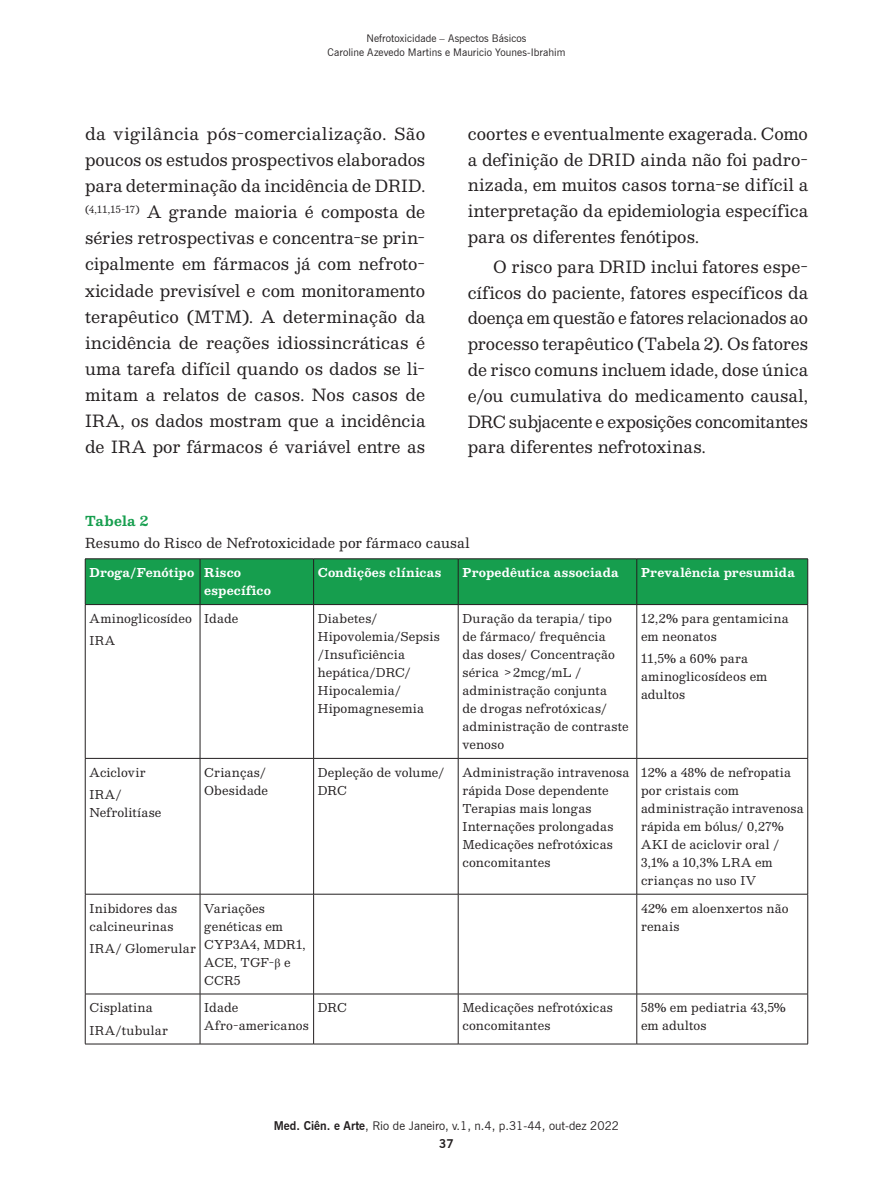
<style>
.page{position:relative;width:893px;height:1191px;background:#fff}
.page>*{position:absolute;margin:0;border:0;box-sizing:border-box;transform-origin:0 0}
.t1{font:16.5px/26.1px "Besley";color:#231f20;text-align:justify}
.t2{font:13.5px "Besley";letter-spacing:.015em;color:#231f20}
.t3{font:700 13.5px "Besley";letter-spacing:.015em;color:#169e4e}
.t4{font:12px/18px "Besley";letter-spacing:.02em;color:#231f20}
.t5{font:700 12px/18px "Besley";letter-spacing:.02em;color:#fff}
.t6{font:12px "News Gothic BT";color:#231f20}
.t7{font:700 12px "News Gothic BT";color:#231f20}
.t8{font:10.5px/13.5px "News Gothic BT";letter-spacing:.005em;color:#231f20;text-align:center}
.s1{font-family:"Times New Roman"}
.s2{font-weight:700}
</style>
<div class="page">
<div style="left:86px;top:559px;width:721px;height:45px;background:#169e4e"></div>
<hr style="left:200px;top:559px;width:1px;height:45px;background:#231f20">
<hr style="left:313px;top:559px;width:1px;height:45px;background:#231f20">
<hr style="left:458px;top:559px;width:1px;height:45px;background:#231f20">
<hr style="left:636px;top:559px;width:1px;height:45px;background:#231f20">
<hr style="left:85px;top:604px;width:115px;height:1px;background:#231f20">
<hr style="left:200px;top:604px;width:114px;height:1px;background:#231f20">
<hr style="left:200px;top:605px;width:1px;height:153px;background:#231f20">
<hr style="left:314px;top:604px;width:144px;height:1px;background:#231f20">
<hr style="left:313px;top:605px;width:1px;height:153px;background:#231f20">
<hr style="left:458px;top:604px;width:179px;height:1px;background:#231f20">
<hr style="left:458px;top:605px;width:1px;height:153px;background:#231f20">
<hr style="left:637px;top:604px;width:171px;height:1px;background:#231f20">
<hr style="left:636px;top:605px;width:1px;height:153px;background:#231f20">
<hr style="left:85px;top:758px;width:115px;height:1px;background:#231f20">
<hr style="left:200px;top:758px;width:114px;height:1px;background:#231f20">
<hr style="left:200px;top:758px;width:1px;height:136px;background:#231f20">
<hr style="left:314px;top:758px;width:144px;height:1px;background:#231f20">
<hr style="left:313px;top:758px;width:1px;height:136px;background:#231f20">
<hr style="left:458px;top:758px;width:179px;height:1px;background:#231f20">
<hr style="left:458px;top:758px;width:1px;height:136px;background:#231f20">
<hr style="left:637px;top:758px;width:171px;height:1px;background:#231f20">
<hr style="left:636px;top:758px;width:1px;height:136px;background:#231f20">
<hr style="left:85px;top:894px;width:115px;height:1px;background:#231f20">
<hr style="left:200px;top:894px;width:114px;height:1px;background:#231f20">
<hr style="left:200px;top:894px;width:1px;height:99px;background:#231f20">
<hr style="left:314px;top:894px;width:144px;height:1px;background:#231f20">
<hr style="left:313px;top:894px;width:1px;height:99px;background:#231f20">
<hr style="left:458px;top:894px;width:179px;height:1px;background:#231f20">
<hr style="left:458px;top:894px;width:1px;height:99px;background:#231f20">
<hr style="left:637px;top:894px;width:171px;height:1px;background:#231f20">
<hr style="left:636px;top:894px;width:1px;height:99px;background:#231f20">
<hr style="left:85px;top:993px;width:115px;height:1px;background:#231f20">
<hr style="left:200px;top:993px;width:114px;height:1px;background:#231f20">
<hr style="left:200px;top:994px;width:1px;height:49px;background:#231f20">
<hr style="left:314px;top:993px;width:144px;height:1px;background:#231f20">
<hr style="left:313px;top:994px;width:1px;height:49px;background:#231f20">
<hr style="left:458px;top:993px;width:179px;height:1px;background:#231f20">
<hr style="left:458px;top:994px;width:1px;height:49px;background:#231f20">
<hr style="left:637px;top:993px;width:171px;height:1px;background:#231f20">
<hr style="left:636px;top:994px;width:1px;height:49px;background:#231f20">
<hr style="left:85px;top:1043px;width:115px;height:1px;background:#231f20">
<hr style="left:200px;top:1043px;width:114px;height:1px;background:#231f20">
<hr style="left:314px;top:1043px;width:144px;height:1px;background:#231f20">
<hr style="left:458px;top:1043px;width:179px;height:1px;background:#231f20">
<hr style="left:637px;top:1043px;width:171px;height:1px;background:#231f20">
<hr style="left:85px;top:558px;width:115px;height:1px;background:#231f20">
<hr style="left:85px;top:559px;width:1px;height:45px;background:#231f20">
<hr style="left:200px;top:558px;width:114px;height:1px;background:#231f20">
<hr style="left:314px;top:558px;width:144px;height:1px;background:#231f20">
<hr style="left:458px;top:558px;width:179px;height:1px;background:#231f20">
<hr style="left:637px;top:558px;width:171px;height:1px;background:#231f20">
<hr style="left:807px;top:559px;width:1px;height:45px;background:#231f20">
<hr style="left:85px;top:605px;width:1px;height:153px;background:#231f20">
<hr style="left:807px;top:605px;width:1px;height:153px;background:#231f20">
<hr style="left:85px;top:758px;width:1px;height:136px;background:#231f20">
<hr style="left:807px;top:758px;width:1px;height:136px;background:#231f20">
<hr style="left:85px;top:894px;width:1px;height:99px;background:#231f20">
<hr style="left:807px;top:894px;width:1px;height:99px;background:#231f20">
<hr style="left:85px;top:994px;width:1px;height:49px;background:#231f20">
<hr style="left:807px;top:994px;width:1px;height:49px;background:#231f20">
<p class="t8" style="left:328px;top:31px;width:239px">Nefrotoxicidade – Aspectos Básicos<br>Caroline Azevedo Martins e Mauricio Younes-Ibrahim</p>
<p class="t1" style="left:85px;top:120px;width:342px">da vigilância pós-comercialização. São poucos os estudos prospectivos elaborados para determinação da incidência de DRID. <sup>(4,11,15-17)</sup> A grande maioria é composta de séries retrospectivas e concentra-se prin&shy;cipalmente em fármacos já com nefroto&shy;xicidade previsível e com monitoramento terapêutico (MTM). A determinação da incidência de reações idiossincráticas é uma tarefa difícil quando os dados se li&shy;mitam a relatos de casos. Nos casos de IRA, os dados mostram que a incidência de IRA por fármacos é variável entre as</p>
<p class="t1" style="left:468px;top:120px;width:342px">coortes e eventualmente exagerada. Como a definição de DRID ainda não foi padro&shy;nizada, em muitos casos torna-se difícil a interpretação da epidemiologia específica para os diferentes fenótipos.</p>
<p class="t1" style="left:468px;top:254px;width:342px;text-indent:26px">O risco para DRID inclui fatores espe&shy;cíficos do paciente, fatores específicos da doença em questão e fatores relacionados ao processo terapêutico (Tabela 2). Os fatores de risco comuns incluem idade, dose única e/ou cumulativa do medicamento causal, DRC subjacente e exposições concomitantes para diferentes nefrotoxinas.</p>
<p class="t3" style="left:85px;top:511px;width:65px">Tabela 2</p>
<p class="t2" style="left:85px;top:534px;width:386px">Resumo do Risco de Nefrotoxicidade por fármaco causal</p>
<p class="t5" style="left:204px;top:563px;width:68px;text-indent:-115px">Droga/Fenótipo Risco específico</p>
<p class="t5" style="left:318px;top:563px;width:125px">Condições clínicas</p>
<p class="t5" style="left:462px;top:563px;width:158px">Propedêutica associada</p>
<p class="t5" style="left:641px;top:563px;width:155px">Prevalência presumida</p>
<p class="t4" style="left:89px;top:607px;width:104px;line-height:22.2px">Aminoglicosídeo<br>IRA</p>
<p class="t4" style="left:204px;top:609px;width:36px">Idade</p>
<p class="t4" style="left:318px;top:609px;width:123px">Diabetes/<br>Hipovolemia/Sepsis /Insuficiência hepática/DRC/<br>Hipocalemia/<br>Hipomagnesemia</p>
<p class="t4" style="left:462px;top:609px;width:168px">Duração da terapia/ tipo de fármaco/ frequência das doses/ Concentração sérica &gt; 2mcg/mL / administração conjunta<br>de drogas nefrotóxicas/ administração de contraste venoso</p>
<p class="t4" style="left:641px;top:609px;width:149px">12,2% para gentamicina em neonatos</p>
<p class="t4" style="left:641px;top:649px;width:128px">11,5% a 60% para aminoglicosídeos em adultos</p>
<p class="t4" style="left:89px;top:761px;width:58px;line-height:22.2px">Aciclovir<br>IRA/</p>
<p class="t4" style="left:89px;top:803px;width:74px">Nefrolitíase</p>
<p class="t4" style="left:89px;top:899px;width:89px">Inibidores das calcineurinas</p>
<p class="t4" style="left:89px;top:939px;width:108px">IRA/ Glomerular</p>
<p class="t4" style="left:204px;top:763px;width:65px">Crianças/<br>Obesidade</p>
<p class="t4" style="left:318px;top:763px;width:128px">Depleção de volume/<br>DRC</p>
<p class="t4" style="left:462px;top:763px;width:168px">Administração intravenosa rápida Dose dependente<br>Terapias mais longas<br>Internações prolongadas<br>Medicações nefrotóxicas concomitantes</p>
<p class="t4" style="left:641px;top:763px;width:164px">12% a 48% de nefropatia por cristais com administração intravenosa rápida em bólus/ 0,27%<br>AKI de aciclovir oral /<br>3,1% a 10,3% LRA em crianças no uso IV</p>
<p class="t4" style="left:204px;top:899px;width:103px">Variações genéticas em<br>CYP3A4, MDR1,<br>ACE, TGF-<span class="s1">β</span> e<br>CCR5</p>
<p class="t4" style="left:641px;top:899px;width:149px">42% em aloenxertos não renais</p>
<p class="t4" style="left:89px;top:996px;width:80px;line-height:22.2px">Cisplatina<br>IRA/tubular</p>
<p class="t4" style="left:204px;top:998px;width:106px">Idade<br>Afro-americanos</p>
<p class="t4" style="left:318px;top:998px;width:30px">DRC</p>
<p class="t4" style="left:462px;top:998px;width:152px">Medicações nefrotóxicas concomitantes</p>
<p class="t4" style="left:641px;top:998px;width:146px">58% em pediatria 43,5% em adultos</p>
<p class="t6" style="left:274px;top:1118px;width:347px"><span class="s2">Med. Ciên. e Arte</span>, Rio de Janeiro, v.1, n.4, p.31-44, out-dez 2022</p>
<p class="t7" style="left:439px;top:1136px;width:16px">37</p>
</div>
